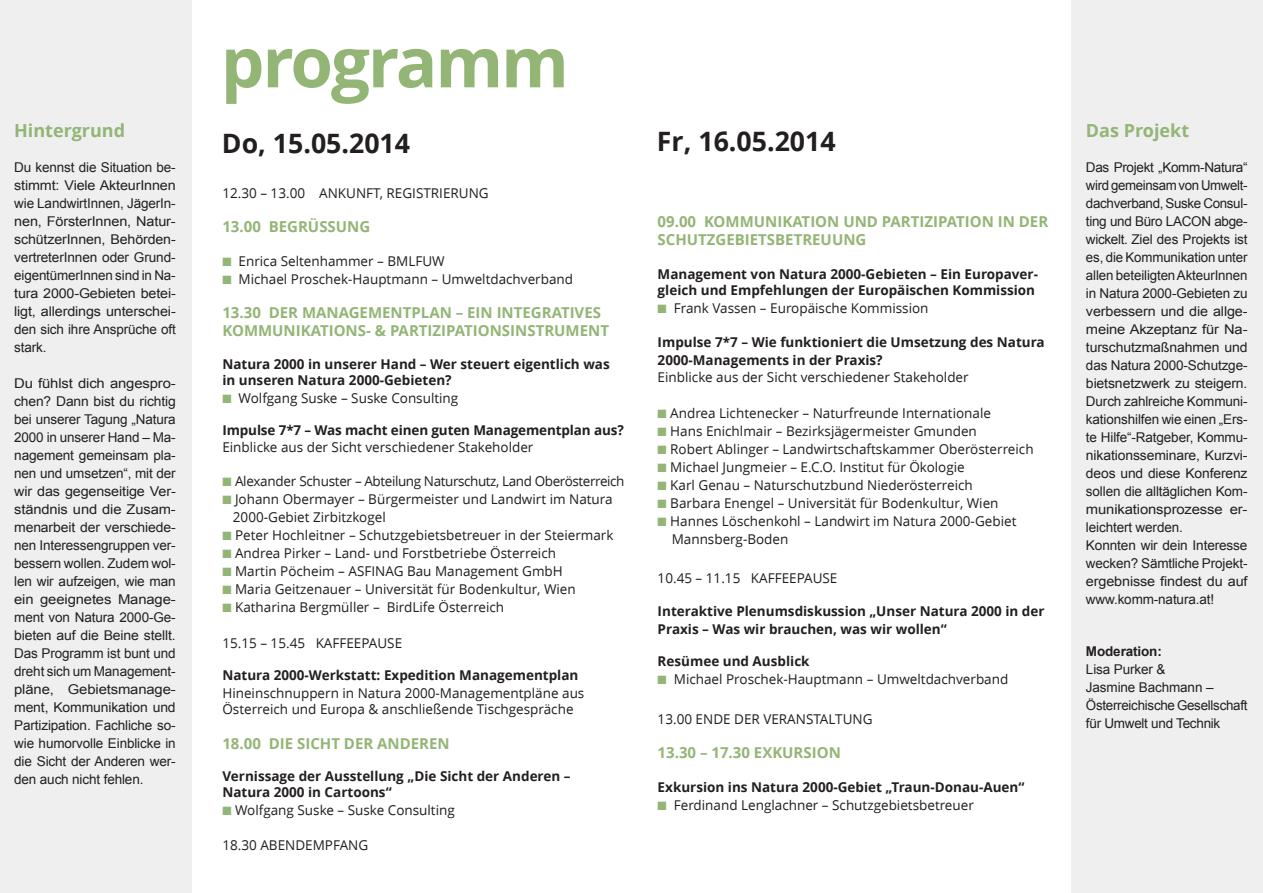
<style>
.page{position:relative;width:1263px;height:893px;background:#fff}
.page>*{position:absolute;margin:0;border:0;box-sizing:border-box;transform-origin:0 0}
.t1{font:700 69px "Open Sans";letter-spacing:-.03em;color:#93b576}
.t2{font:700 26.7px "Open Sans";color:#231f20}
.t3{font:700 18px "Open Sans";color:#93b576}
.t4{font:700 15px/18px "Open Sans";color:#93b576}
.t5{font:13.5px "Open Sans";color:#231f20}
.t6{font:13.5px/18px "Arial";letter-spacing:-.01em;color:#231f20;text-align:justify}
.t7{font:700 13.5px/16.2px "Open Sans";color:#231f20}
.t8{font:13.5px/18px "Arial";letter-spacing:-.01em;color:#231f20;text-align:justify;scale:1.1 1}
.t9{font:13.5px "Open Sans";letter-spacing:-.03em;color:#231f20}
.t10{font:700 13.5px "Arial";letter-spacing:-.01em;color:#231f20}
.s1{color:#93b576}
</style>
<div class="page">
<div style="left:0;top:0;width:191px;height:893px;background:#efefef"></div>
<div style="left:1071px;top:0;width:192px;height:893px;background:#efefef"></div>
<p class="t3" style="left:14px;top:120px;width:112px">Hintergrund</p>
<p class="t6" style="left:14px;top:158px;width:163px">Du kennst die Situation be&shy;stimmt: Viele AkteurInnen wie LandwirtInnen, JägerIn&shy;nen, FörsterInnen, Natur&shy;schützerInnen, Behörden&shy;vertreterInnen oder Grund&shy;eigentümerInnen sind in Na&shy;tura 2000-Gebieten betei&shy;ligt, allerdings unterschei&shy;den sich ihre Ansprüche oft stark.</p>
<p class="t8" style="left:14px;top:374px;width:148px">Du fühlst dich angespro&shy;chen? Dann bist du richtig bei unserer Tagung „Natura 2000 in unserer Hand – Ma&shy;nagement gemeinsam pla&shy;nen und umsetzen“, mit der wir das gegenseitige Ver&shy;ständnis und die Zusam&shy;menarbeit der verschiede&shy;nen Interessengruppen ver&shy;bessern wollen. Zudem wol&shy;len wir aufzeigen, wie man ein geeignetes Manage&shy;ment von Natura 2000-Ge&shy;bieten auf die Beine stellt.<br>Das Programm ist bunt und dreht sich um Management&shy;pläne, Gebietsmanage&shy;ment, Kommunikation und Partizipation. Fachliche so&shy;wie humorvolle Einblicke in die Sicht der Anderen wer&shy;den auch nicht fehlen.</p>
<p class="t1" style="left:221px;top:23px;width:349px">programm</p>
<p class="t2" style="left:222px;top:128px;width:190px">Do, 15.05.2014</p>
<p class="t5" style="left:222px;top:185px;width:268px">12.30 – 13.00 ANKUNFT, REGISTRIERUNG</p>
<p class="t4" style="left:222px;top:218px;width:149px">13.00 BEGRÜSSUNG</p>
<p class="t5" style="left:222px;top:254px;width:224px"><span class="s1">■</span> Enrica Seltenhammer – BMLFUW</p>
<p class="t5" style="left:222px;top:272px;width:352px"><span class="s1">■</span> Michael Proschek-Hauptmann – Umweltdachverband</p>
<p class="t4" style="left:222px;top:304px;width:388px">13.30 DER MANAGEMENTPLAN – EIN INTEGRATIVES<br>KOMMUNIKATIONS- &amp; PARTIZIPATIONSINSTRUMENT</p>
<p class="t7" style="left:222px;top:356px;width:389px">Natura 2000 in unserer Hand – Wer steuert eigentlich was in unseren Natura 2000-Gebieten?</p>
<p class="t5" style="left:222px;top:390px;width:237px"><span class="s1">■</span> Wolfgang Suske – Suske Consulting</p>
<p class="t7" style="left:222px;top:423px;width:403px">Impulse 7*7 – Was macht einen guten Managementplan aus?</p>
<p class="t5" style="left:222px;top:439px;width:313px">Einblicke aus der Sicht verschiedener Stakeholder</p>
<p class="t9" style="left:222px;top:473px;width:404px"><span class="s1">■</span> Alexander Schuster – Abteilung Naturschutz, Land Oberösterreich</p>
<p class="t5" style="left:222px;top:491px;width:392px"><span class="s1">■</span> Johann Obermayer – Bürgermeister und Landwirt im Natura</p>
<p class="t5" style="left:233px;top:509px;width:154px">2000-Gebiet Zirbitzkogel</p>
<p class="t5" style="left:222px;top:527px;width:393px"><span class="s1">■</span> Peter Hochleitner – Schutzgebietsbetreuer in der Steiermark</p>
<p class="t5" style="left:222px;top:545px;width:335px"><span class="s1">■</span> Andrea Pirker – Land- und Forstbetriebe Österreich</p>
<p class="t5" style="left:222px;top:563px;width:342px"><span class="s1">■</span> Martin Pöcheim – ASFINAG Bau Management GmbH</p>
<p class="t5" style="left:222px;top:581px;width:355px"><span class="s1">■</span> Maria Geitzenauer – Universität für Bodenkultur, Wien</p>
<p class="t5" style="left:222px;top:599px;width:283px"><span class="s1">■</span> Katharina Bergmüller – BirdLife Österreich</p>
<p class="t5" style="left:222px;top:635px;width:181px">15.15 – 15.45 KAFFEEPAUSE</p>
<p class="t7" style="left:222px;top:667px;width:358px">Natura 2000-Werkstatt: Expedition Managementplan</p>
<p class="t5" style="left:222px;top:686px;width:363px">Hineinschnuppern in Natura 2000-Managementpläne aus</p>
<p class="t5" style="left:222px;top:702px;width:353px">Österreich und Europa &amp; anschließende Tischgespräche</p>
<p class="t4" style="left:222px;top:734px;width:229px">18.00 DIE SICHT DER ANDEREN</p>
<p class="t7" style="left:222px;top:768px;width:350px">Vernissage der Ausstellung „Die Sicht der Anderen –</p>
<p class="t7" style="left:222px;top:784px;width:171px">Natura 2000 in Cartoons“</p>
<p class="t5" style="left:222px;top:803px;width:234px"><span class="s1">■</span> Wolfgang Suske – Suske Consulting</p>
<p class="t5" style="left:222px;top:838px;width:147px">18.30 ABENDEMPFANG</p>
<p class="t2" style="left:657px;top:126px;width:180px">Fr, 16.05.2014</p>
<p class="t4" style="left:658px;top:213px;width:392px">09.00 KOMMUNIKATION UND PARTIZIPATION IN DER<br>SCHUTZGEBIETSBETREUUNG</p>
<p class="t7" style="left:658px;top:266px;width:382px">Management von Natura 2000-Gebieten – Ein Europaver&shy;gleich und Empfehlungen der Europäischen Kommission</p>
<p class="t5" style="left:658px;top:301px;width:272px"><span class="s1">■</span> Frank Vassen – Europäische Kommission</p>
<p class="t7" style="left:658px;top:334px;width:389px;line-height:18px">Impulse 7*7 – Wie funktioniert die Umsetzung des Natura<br>2000-Managements in der Praxis?</p>
<p class="t5" style="left:658px;top:369px;width:313px">Einblicke aus der Sicht verschiedener Stakeholder</p>
<p class="t5" style="left:658px;top:405px;width:335px"><span class="s1">■</span> Andrea Lichtenecker – Naturfreunde Internationale</p>
<p class="t5" style="left:658px;top:423px;width:321px"><span class="s1">■</span> Hans Enichlmair – Bezirksjägermeister Gmunden</p>
<p class="t5" style="left:658px;top:441px;width:377px"><span class="s1">■</span> Robert Ablinger – Landwirtschaftskammer Oberösterreich</p>
<p class="t5" style="left:658px;top:459px;width:309px"><span class="s1">■</span> Michael Jungmeier – E.C.O. Institut für Ökologie</p>
<p class="t5" style="left:658px;top:477px;width:317px"><span class="s1">■</span> Karl Genau – Naturschutzbund Niederösterreich</p>
<p class="t5" style="left:658px;top:495px;width:342px"><span class="s1">■</span> Barbara Enengel – Universität für Bodenkultur, Wien</p>
<p class="t5" style="left:658px;top:513px;width:360px"><span class="s1">■</span> Hannes Löschenkohl – Landwirt im Natura 2000-Gebiet</p>
<p class="t5" style="left:672px;top:531px;width:118px">Mannsberg-Boden</p>
<p class="t5" style="left:658px;top:571px;width:181px">10.45 – 11.15 KAFFEEPAUSE</p>
<p class="t7" style="left:658px;top:602px;width:388px;line-height:18px">Interaktive Plenumsdiskussion „Unser Natura 2000 in der<br>Praxis – Was wir brauchen, was wir wollen“</p>
<p class="t7" style="left:658px;top:653px;width:153px">Resümee und Ausblick</p>
<p class="t5" style="left:658px;top:671px;width:352px"><span class="s1">■</span> Michael Proschek-Hauptmann – Umweltdachverband</p>
<p class="t5" style="left:658px;top:711px;width:216px">13.00 ENDE DER VERANSTALTUNG</p>
<p class="t4" style="left:658px;top:744px;width:185px">13.30 – 17.30 EXKURSION</p>
<p class="t7" style="left:658px;top:779px;width:368px">Exkursion ins Natura 2000-Gebiet „Traun-Donau-Auen“</p>
<p class="t5" style="left:658px;top:797px;width:318px"><span class="s1">■</span> Ferdinand Lenglachner – Schutzgebietsbetreuer</p>
<p class="t3" style="left:1086px;top:120px;width:105px">Das Projekt</p>
<p class="t6" style="left:1086px;top:158px;width:163px">Das Projekt „Komm-Natura“ wird gemeinsam von Umwelt&shy;dachverband, Suske Consul&shy;ting und Büro LACON abge&shy;wickelt. Ziel des Projekts ist es, die Kommunikation unter allen beteiligten AkteurInnen in Natura 2000-Gebieten zu verbessern und die allge&shy;meine Akzeptanz für Na&shy;turschutzmaßnahmen und das Natura 2000-Schutzge&shy;bietsnetzwerk zu steigern.<br>Durch zahlreiche Kommuni&shy;kationshilfen wie einen „Ers&shy;te Hilfe“-Ratgeber, Kommu&shy;nikationsseminare, Kurzvi&shy;deos und diese Konferenz sollen die alltäglichen Kom&shy;munikationsprozesse er&shy;leichtert werden.</p>
<p class="t6" style="left:1086px;top:536px;width:163px">Konnten wir dein Interesse wecken? Sämtliche Projekt&shy;ergebnisse findest du auf www.komm-natura.at!</p>
<p class="t10" style="left:1086px;top:642px;width:77px">Moderation:</p>
<p class="t6" style="left:1086px;top:661px;width:81px">Lisa Purker &amp;</p>
<p class="t6" style="left:1086px;top:679px;width:129px">Jasmine Bachmann –</p>
<p class="t6" style="left:1086px;top:697px;width:163px">Österreichische Gesellschaft für Umwelt und Technik</p>
</div>
